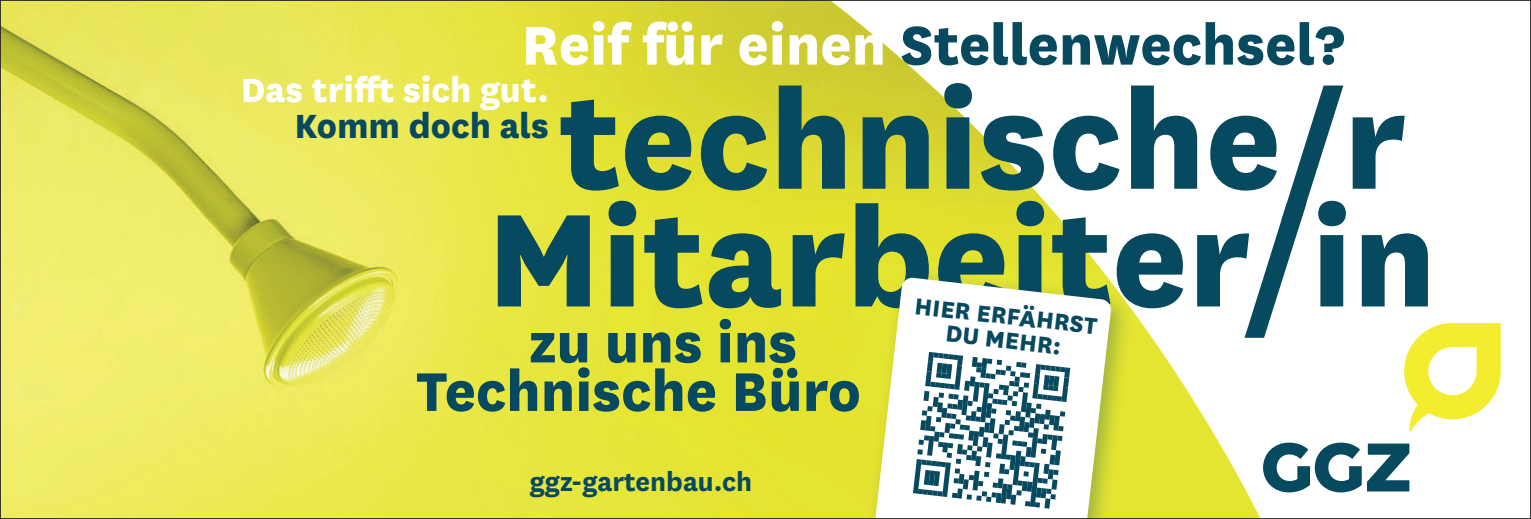
<style>
.page{position:relative;width:1531px;height:519px;background:#fff}
.page>*{position:absolute;margin:0;border:0;box-sizing:border-box;transform-origin:0 0}
.t1{font:800 154.5px/117.6px "National";color:#07495f;text-align:center}
.t2{font:800 63.6px/48.6px "National";color:#07495f}
.t3{font:800 39.3px "National";color:#fff}
.t4{font:800 39.3px "National";color:#07495f}
.t5{font:700 30px "National";color:#07495f}
.t6{font:800 27px/24px "National";color:#07495f;text-align:center}
.s1{color:#fff}
</style>
<div class="page">
<img style="left:2px;top:2px;width:1258px;height:515px">
<svg style="left:1404px;top:323px;width:96px;height:108px"></svg>
<svg style="left:1263px;top:442px;width:146px;height:50px"></svg>
<div style="left:859px;top:267px;width:274px;height:252px;background:#07495f;opacity:.32"></div>
<svg style="left:869px;top:277px;width:242px;height:240px"></svg>
<svg style="left:913px;top:352px;width:157px;height:156px"></svg>
<p class="t2" style="left:521px;top:16px;width:824px"><span class="s1">Reif für einen</span> Stellenwechsel?</p>
<p class="t3" style="left:241px;top:61px;width:310px">Das trifft sich gut.</p>
<p class="t4" style="left:294px;top:97px;width:256px">Komm doch als</p>
<h1 class="t1" style="left:486px;top:70px;width:951px">technische/r<br>Mitarbeiter/in</h1>
<p class="t6" style="left:916px;top:292px;width:185px;rotate:6deg">HIER ERFÄHRST<br>DU MEHR:</p>
<p class="t2" style="left:416px;top:313px;width:446px;text-indent:112px">zu uns ins<br>Technische Büro</p>
<p class="t5" style="left:530px;top:461px;width:224px">ggz-gartenbau.ch</p>
</div>
